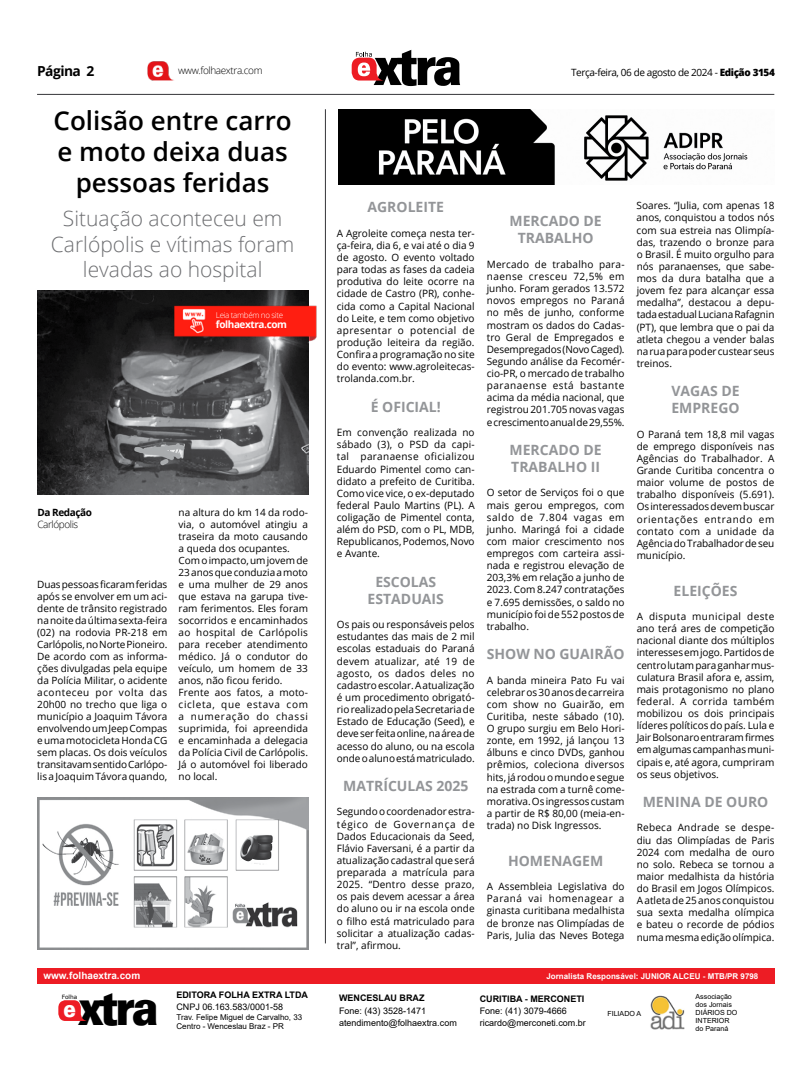
<style>
.page{position:relative;width:811px;height:1072px;background:#fff}
.page>*{position:absolute;margin:0;border:0;box-sizing:border-box;transform-origin:0 0}
.t1{font:900 48.7px "Univers";color:#000;scale:.89 1}
.t2{font:600 26px/31.2px "Open Sans";color:#000;text-align:center}
.t3{font:300 21px/25.2px "Open Sans";color:#6d6e71;text-align:center}
.t4{font:700 14.1px/17.1px "Open Sans";color:#939598;text-align:center}
.t5{font:700 13.8px "Open Sans";letter-spacing:-.04em;color:#000}
.t6{font:10.1px/12.1px "Open Sans";color:#000;text-align:justify}
.t7{font:10px/12px "Open Sans";color:#000;text-align:justify}
.t8{font:10px "Open Sans";letter-spacing:-.04em;color:#000}
.t9{font:300 10px "Open Sans";letter-spacing:-.04em;color:#000}
.t10{font:700 10px "Arial";color:#fff}
.t11{font:700 10px "Open Sans";letter-spacing:-.04em;color:#fff}
.t12{font:700 10px "Open Sans";letter-spacing:-.04em;color:#000}
.t13{font:9px/12.1px "Arial";color:#000}
.t14{font:700 9px "Arial";color:#000}
.t15{font:8px/9.1px "Arial";color:#000}
.t16{font:700 8px "Arial";color:#fff}
.t17{font:300 8px "Open Sans";letter-spacing:-.04em;color:#fff}
.t18{font:7px/8px "Arial";color:#000}
.t19{font:5.8px "Verdana";color:#000}
.s1{font-weight:800}
</style>
<div class="page">
<div style="left:37px;top:968px;width:737px;height:15px;background:#ed1c24"></div>
<svg style="left:58px;top:1000px;width:26px;height:20px"></svg>
<img style="left:650px;top:995px;width:35px;height:34px">
<img style="left:147px;top:61px;width:27px;height:20px">
<svg style="left:352px;top:50px;width:108px;height:36px"></svg>
<hr style="left:37px;top:94px;width:737px;height:1px;background:#363639">
<hr style="left:325px;top:109px;width:1px;height:834px;background:#363639">
<img style="left:339px;top:109px;width:409px;height:76px">
<img style="left:37px;top:291px;width:271px;height:203px">
<img style="left:37px;top:797px;width:272px;height:152px">
<img style="left:128px;top:303px;width:189px;height:41px">
<h3 class="t5" style="left:37px;top:61px;width:59px">Página 2</h3>
<p class="t9" style="left:178px;top:63px;width:86px">www.folhaextra.com</p>
<p class="t8" style="left:571px;top:65px;width:205px">Terça-feira, 06 de agosto de 2024 - <span class="s1">Edição 3154</span></p>
<h2 class="t2" style="left:54px;top:104px;width:240px">Colisão entre carro e moto deixa duas pessoas feridas</h2>
<h3 class="t3" style="left:51px;top:205px;width:245px">Situação aconteceu em<br>Carlópolis e vítimas foram levadas ao hospital</h3>
<p class="t17" style="left:216px;top:309px;width:69px">Leia também no site</p>
<p class="t11" style="left:216px;top:317px;width:73px">folhaextra.com</p>
<p class="t12" style="left:37px;top:505px;width:56px">Da Redação</p>
<p class="t9" style="left:37px;top:517px;width:42px">Carlópolis</p>
<p class="t7" style="left:37px;top:578px;width:132px">Duas pessoas ficaram feridas após se envolver em um aci&shy;dente de trânsito registrado na noite da última sexta-feira (02) na rodovia PR-218 em Carlópolis, no Norte Pioneiro.<br>De acordo com as informa&shy;ções divulgadas pela equipe da Polícia Militar, o acidente aconteceu por volta das 20h00 no trecho que liga o município a Joaquim Távora envolvendo um Jeep Compas e uma motocicleta Honda CG sem placas. Os dois veículos transitavam sentido Carlópo&shy;lis a Joaquim Távora quando,</p>
<p class="t7" style="left:179px;top:506px;width:131px;text-align:left">na altura do km 14 da rodo&shy;via, o automóvel atingiu a traseira da moto causando a queda dos ocupantes.<br>Com o impacto, um jovem de<br>23 anos que conduzia a moto e uma mulher de 29 anos que estava na garupa tive&shy;ram ferimentos. Eles foram socorridos e encaminhados ao hospital de Carlópolis para receber atendimento médico. Já o condutor do veículo, um homem de 33 anos, não ficou ferido.<br>Frente aos fatos, a moto&shy;cicleta, que estava com a numeração do chassi suprimida, foi apreendida e encaminhada a delegacia da Polícia Civil de Carlópolis.<br>Já o automóvel foi liberado no local.</p>
<p class="t10" style="left:43px;top:968px;width:98px">www.folhaextra.com</p>
<h1 class="t1" style="left:64px;top:975px;width:108px"><sup>e</sup>xtra</h1>
<p class="t14" style="left:176px;top:988px;width:133px">EDITORA FOLHA EXTRA LTDA</p>
<p class="t19" style="left:62px;top:992px;width:17px">Folha</p>
<p class="t13" style="left:176px;top:1000px;width:108px">CNPJ 06.163.583/0001-58</p>
<p class="t15" style="left:176px;top:1012px;width:127px">Trav. Felipe Miguel de Carvalho, 33<br>Centro - Wenceslau Braz - PR</p>
<h3 class="t4" style="left:367px;top:198px;width:78px">AGROLEITE</h3>
<p class="t6" style="left:337px;top:227px;width:139px">A Agroleite começa nesta ter&shy;ça-feira, dia 6, e vai até o dia 9 de agosto. O evento voltado para todas as fases da cadeia produtiva do leite ocorre na cidade de Castro (PR), conhe&shy;cida como a Capital Nacional do Leite, e tem como objetivo apresentar o potencial de produção leiteira da região.<br>Confira a programação no site do evento: www.agroleitecas&shy;trolanda.com.br.</p>
<h3 class="t4" style="left:371px;top:397px;width:72px">É OFICIAL!</h3>
<p class="t6" style="left:337px;top:426px;width:139px">Em convenção realizada no sábado (3), o PSD da capi&shy;tal paranaense oficializou Eduardo Pimentel como can&shy;didato a prefeito de Curitiba.<br>Como vice vice, o ex-deputado federal Paulo Martins (PL). A coligação de Pimentel conta, além do PSD, com o PL, MDB, Republicanos, Podemos, Novo e Avante.</p>
<h3 class="t4" style="left:368px;top:572px;width:78px">ESCOLAS<br>ESTADUAIS</h3>
<p class="t6" style="left:337px;top:618px;width:139px">Os pais ou responsáveis pelos estudantes das mais de 2 mil escolas estaduais do Paraná devem atualizar, até 19 de agosto, os dados deles no cadastro escolar. A atualização é um procedimento obrigató&shy;rio realizado pela Secretaria de Estado de Educação (Seed), e deve ser feita online, na área de acesso do aluno, ou na escola onde o aluno está matriculado.</p>
<h3 class="t4" style="left:343px;top:777px;width:127px">MATRÍCULAS 2025</h3>
<p class="t6" style="left:337px;top:805px;width:139px">Segundo o coordenador estra&shy;tégico de Governança de Dados Educacionais da Seed, Flávio Faversani, é a partir da atualização cadastral que será preparada a matrícula para 2025. “Dentro desse prazo, os pais devem acessar a área do aluno ou ir na escola onde o filho está matriculado para solicitar a atualização cadas&shy;tral”, afirmou.</p>
<h3 class="t4" style="left:509px;top:212px;width:94px">MERCADO DE<br>TRABALHO</h3>
<p class="t6" style="left:487px;top:258px;width:139px">Mercado de trabalho para&shy;naense cresceu 72,5% em junho. Foram gerados 13.572 novos empregos no Paraná no mês de junho, conforme mostram os dados do Cadas&shy;tro Geral de Empregados e Desempregados (Novo Caged).<br>Segundo análise da Fecomér&shy;cio-PR, o mercado de trabalho paranaense está bastante acima da média nacional, que registrou 201.705 novas vagas e crescimento anual de 29,55%.</p>
<h3 class="t4" style="left:509px;top:441px;width:94px;text-align:left">MERCADO DE<br>TRABALHO II</h3>
<p class="t6" style="left:487px;top:486px;width:139px">O setor de Serviços foi o que mais gerou empregos, com saldo de 7.804 vagas em junho. Maringá foi a cidade com maior crescimento nos empregos com carteira assi&shy;nada e registrou elevação de 203,3% em relação a junho de 2023. Com 8.247 contratações e 7.695 demissões, o saldo no município foi de 552 postos de trabalho.</p>
<h3 class="t4" style="left:487px;top:645px;width:139px">SHOW NO GUAIRÃO</h3>
<p class="t6" style="left:487px;top:673px;width:139px">A banda mineira Pato Fu vai celebrar os 30 anos de carreira com show no Guairão, em Curitiba, neste sábado (10).<br>O grupo surgiu em Belo Hori&shy;zonte, em 1992, já lançou 13 álbuns e cinco DVDs, ganhou prêmios, coleciona diversos hits, já rodou o mundo e segue na estrada com a turnê come&shy;morativa. Os ingressos custam a partir de R$ 80,00 (meia-en&shy;trada) no Disk Ingressos.</p>
<h3 class="t4" style="left:508px;top:851px;width:97px">HOMENAGEM</h3>
<p class="t6" style="left:487px;top:880px;width:139px">A Assembleia Legislativa do Paraná vai homenagear a ginasta curitibana medalhista de bronze nas Olimpíadas de Paris, Julia das Neves Botega</p>
<p class="t6" style="left:636px;top:199px;width:139px">Soares. “Julia, com apenas 18 anos, conquistou a todos nós com sua estreia nas Olimpía&shy;das, trazendo o bronze para o Brasil. É muito orgulho para nós paranaenses, que sabe&shy;mos da dura batalha que a jovem fez para alcançar essa medalha”, destacou a depu&shy;tada estadual Luciana Rafagnin (PT), que lembra que o pai da atleta chegou a vender balas na rua para poder custear seus treinos.</p>
<h3 class="t4" style="left:671px;top:382px;width:70px;text-align:left">VAGAS DE<br>EMPREGO</h3>
<p class="t6" style="left:636px;top:428px;width:139px">O Paraná tem 18,8 mil vagas de emprego disponíveis nas Agências do Trabalhador. A Grande Curitiba concentra o maior volume de postos de trabalho disponíveis (5.691).<br>Os interessados devem buscar orientações entrando em contato com a unidade da Agência do Trabalhador de seu município.</p>
<h3 class="t4" style="left:673px;top:581px;width:65px">ELEIÇÕES</h3>
<p class="t6" style="left:636px;top:610px;width:139px">A disputa municipal deste ano terá ares de competição nacional diante dos múltiplos interesses em jogo. Partidos de centro lutam para ganhar mus&shy;culatura Brasil afora e, assim, mais protagonismo no plano federal. A corrida também mobilizou os dois principais líderes políticos do país. Lula e Jair Bolsonaro entraram firmes em algumas campanhas muni&shy;cipais e, até agora, cumpriram os seus objetivos.</p>
<h3 class="t4" style="left:642px;top:793px;width:127px">MENINA DE OURO</h3>
<p class="t6" style="left:636px;top:821px;width:139px">Rebeca Andrade se despe&shy;diu das Olimpíadas de Paris 2024 com medalha de ouro no solo. Rebeca se tornou a maior medalhista da história do Brasil em Jogos Olímpicos.<br>A atleta de 25 anos conquistou sua sexta medalha olímpica e bateu o recorde de pódios numa mesma edição olímpica.</p>
<p class="t14" style="left:339px;top:991px;width:87px">WENCESLAU BRAZ</p>
<p class="t13" style="left:339px;top:1004px;width:119px">Fone: (43) 3528-1471 atendimento@folhaextra.com</p>
<p class="t16" style="left:546px;top:970px;width:213px">Jornalista Responsável: JUNIOR ALCEU - MTB/PR 9798</p>
<p class="t18" style="left:695px;top:992px;width:43px">Associação dos Jornais<br>DIÁRIOS DO<br>INTERIOR do Paraná</p>
<p class="t14" style="left:480px;top:992px;width:106px">CURITIBA - MERCONETI</p>
<p class="t13" style="left:480px;top:1004px;width:108px">Fone: (41) 3079-4666 ricardo@merconeti.com.br</p>
<p class="t18" style="left:607px;top:1009px;width:35px">FILIADO A</p>
</div>
